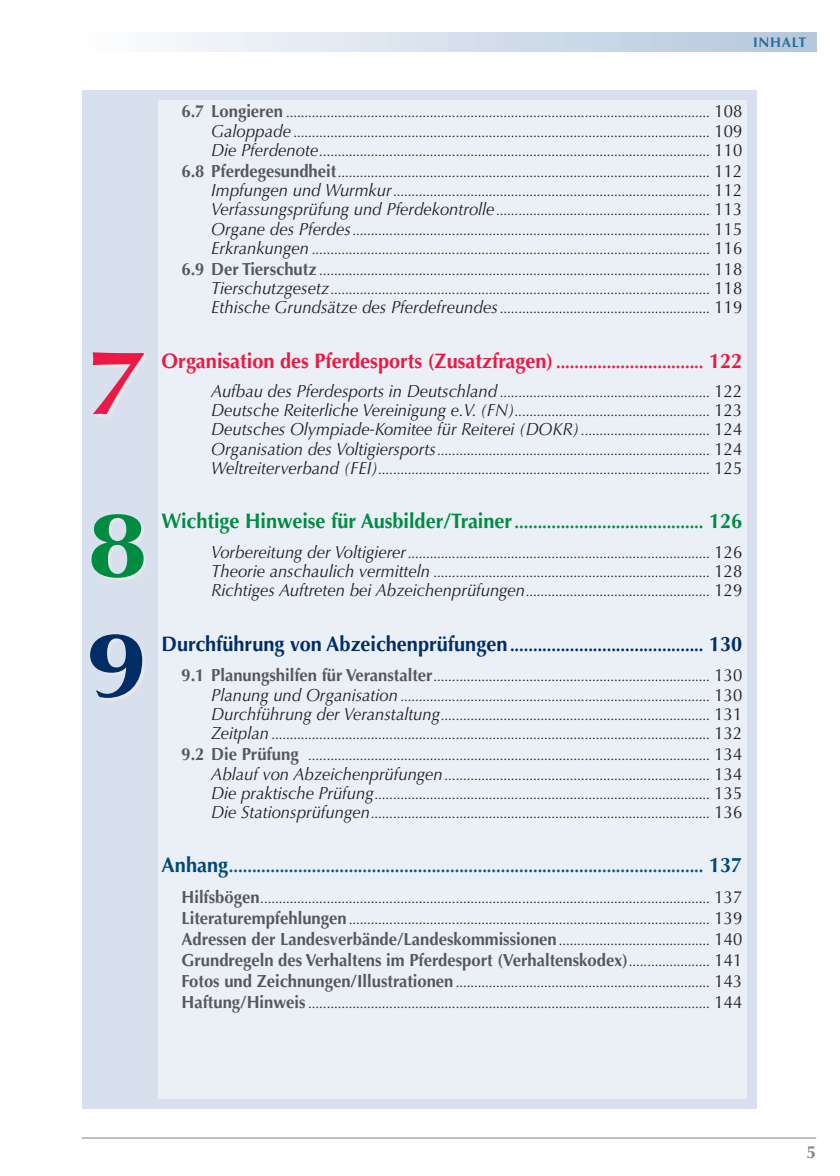
<style>
.page{position:relative;width:840px;height:1176px;background:#fff}
.page>*{position:absolute;margin:0;border:0;box-sizing:border-box;transform-origin:0 0}
.t1{font:700 92.4px "Optima";color:#ed1845;scale:1.2 1}
.t2{font:700 92.4px "Optima";color:#008b43;scale:1.2 1}
.t3{font:700 92.4px "Optima";color:#002d66;scale:1.2 1}
.t4{font:700 21px "Optima";color:#ed1845;scale:.95 1}
.t5{font:700 17.5px/21px "Optima";color:#57585a;scale:.95 1}
.t6{font:700 17.5px "Optima";color:#005b82;scale:.95 1}
.t7{font:italic 17.5px "Optima";color:#231f20;scale:.95 1}
.t8{font:700 17.5px "Optima";color:#008b43;scale:.95 1}
.t9{font:700 17.5px "Optima";color:#002d66;scale:.95 1}
.t10{font:700 17.5px "Optima";color:#808285}
.t11{font:14px/19.2px "Optima";color:#231f20;text-align:justify;scale:.95 1}
.t12{font:700 14px "Optima";letter-spacing:.05em;color:#286d99}
.s1{font-weight:700;font-size:17.5px;color:#57585a}
.s2{font-size:17.5px}
.s3{font-style:italic;font-size:17.5px}
.s4{font-style:normal;font-size:14px}
.s5{font-style:normal}
.s6{font-size:21px}
.s7{font-size:21px;color:#004876}
.s8{font-weight:400;font-size:14px;color:#231f20}
.s9{font-weight:400;color:#231f20}
</style>
<div class="page">
<hr style="left:82px;top:1137px;width:734px;height:1px;background:#808285">
<div style="left:82px;top:91px;width:674px;height:1018px;background:#d7e0ec"></div>
<div style="left:158px;top:101px;width:588px;height:997px;background:#eaf0f6"></div>
<p class="t12" style="left:753px;top:36px;width:54px">INHALT</p>
<h1 class="t1" style="left:87px;top:345px;width:53px">7</h1>
<h1 class="t2" style="left:87px;top:507px;width:53px">8</h1>
<h1 class="t3" style="left:87px;top:627px;width:53px">9</h1>
<p class="t11" style="left:211px;top:104px;width:560px;text-indent:-30px"><span class="s1">6.7 Longieren</span> ................................................................................................................... <span class="s2">108<br></span><span class="s3">Galoppade</span> ................................................................................................................. <span class="s2">109<br></span><span class="s3">Die Pferdenote</span>.......................................................................................................... <span class="s2">110</span></p>
<p class="t11" style="left:211px;top:164px;width:560px;text-indent:-30px"><span class="s1">6.8 Pferdegesundheit</span>..................................................................................................... <span class="s2">112<br></span><span class="s3">Impfungen und Wurmkur</span>...................................................................................... <span class="s2">112<br></span><span class="s3">Verfassungsprüfung und Pferdekontrolle</span>.......................................................... <span class="s2">113<br></span><span class="s3">Organe des Pferdes</span>................................................................................................. <span class="s2">115<br></span><span class="s3">Erkrankungen</span> ............................................................................................................ <span class="s2">116</span></p>
<p class="t11" style="left:211px;top:262px;width:560px;text-indent:-30px"><span class="s1">6.9 Der Tierschutz</span> .......................................................................................................... <span class="s2">118<br></span><span class="s3">Tierschutzgesetz</span>....................................................................................................... <span class="s2">118<br></span><span class="s3">Ethische Grundsätze des Pferdefreundes</span>......................................................... <span class="s2">119</span></p>
<h2 class="t4" style="left:162px;top:352px;width:612px">Organisation des Pferdesports (Zusatzfragen) <span class="s2">................................</span> 122</h2>
<p class="t11" style="left:211px;top:384px;width:560px"><span class="s3">Aufbau des Pferdesports in Deutschland</span> ......................................................... <span class="s2">122<br></span><span class="s3">Deutsche Reiterliche Vereinigung e.V. (FN)</span>..................................................... <span class="s2">123</span></p>
<p class="t7" style="left:211px;top:422px;width:560px">Deutsches Olympiade-Komitee für Reiterei (DOKR)<span class="s4">...................................</span> <span class="s5">124</span></p>
<p class="t11" style="left:211px;top:442px;width:560px"><span class="s3">Organisation des Voltigiersports</span>.......................................................................... <span class="s2">124<br></span><span class="s3">Weltreiterverband (FEI)</span>.......................................................................................... <span class="s2">125</span></p>
<p class="t8" style="left:162px;top:515px;width:612px"><span class="s6">Wichtige Hinweise für Ausbilder/Trainer</span>......................................... <span class="s6">126</span></p>
<p class="t11" style="left:211px;top:544px;width:560px"><span class="s3">Vorbereitung der Voltigierer</span>.................................................................................. <span class="s2">126<br></span><span class="s3">Theorie anschaulich vermitteln</span> ........................................................................... <span class="s2">128<br></span><span class="s3">Richtiges Auftreten bei Abzeichenprüfungen</span>.................................................. <span class="s2">129</span></p>
<p class="t9" style="left:162px;top:637px;width:612px"><span class="s6">Durchführung von Abzeichenprüfungen</span> .......................................... <span class="s6">130</span></p>
<p class="t11" style="left:211px;top:668px;width:560px;text-indent:-30px"><span class="s1">9.1 Planungshilfen für Veranstalter</span>........................................................................... <span class="s2">130<br></span><span class="s3">Planung und Organisation</span> .................................................................................... <span class="s2">130<br></span><span class="s3">Durchführung der Veranstaltung</span>......................................................................... <span class="s2">131<br></span><span class="s3">Zeitplan</span> ....................................................................................................................... <span class="s2">132</span></p>
<p class="t11" style="left:211px;top:747px;width:560px;text-indent:-30px"><span class="s1">9.2 Die Prüfung</span> ............................................................................................................. <span class="s2">134<br></span><span class="s3">Ablauf von Abzeichenprüfungen</span>........................................................................ <span class="s2">134<br></span><span class="s3">Die praktische Prüfung</span>........................................................................................... <span class="s2">135<br></span><span class="s3">Die Stationsprüfungen</span>............................................................................................ <span class="s2">136</span></p>
<p class="t6" style="left:162px;top:859px;width:612px"><span class="s7">Anhang</span>....................................................................................................... <span class="s7">137</span></p>
<p class="t11" style="left:181px;top:889px;width:592px;line-height:21px"><span class="s1">Hilfsbögen</span>.......................................................................................................................... <span class="s2">137<br></span><span class="s1">Literaturempfehlungen</span> .................................................................................................. <span class="s2">139</span></p>
<p class="t5" style="left:181px;top:930px;width:592px">Adressen der Landesverbände/Landeskommissionen<span class="s8">.........................................</span> <span class="s9">140<br></span>Grundregeln des Verhaltens im Pferdesport (Verhaltenskodex)<span class="s8">......................</span> <span class="s9">141</span></p>
<p class="t11" style="left:181px;top:973px;width:592px;line-height:21px"><span class="s1">Fotos und Zeichnungen/Illustrationen</span> ..................................................................... <span class="s2">143<br></span><span class="s1">Haftung/Hinweis</span> ............................................................................................................. <span class="s2">144</span></p>
<p class="t10" style="left:806px;top:1145px;width:11px">5</p>
</div>
